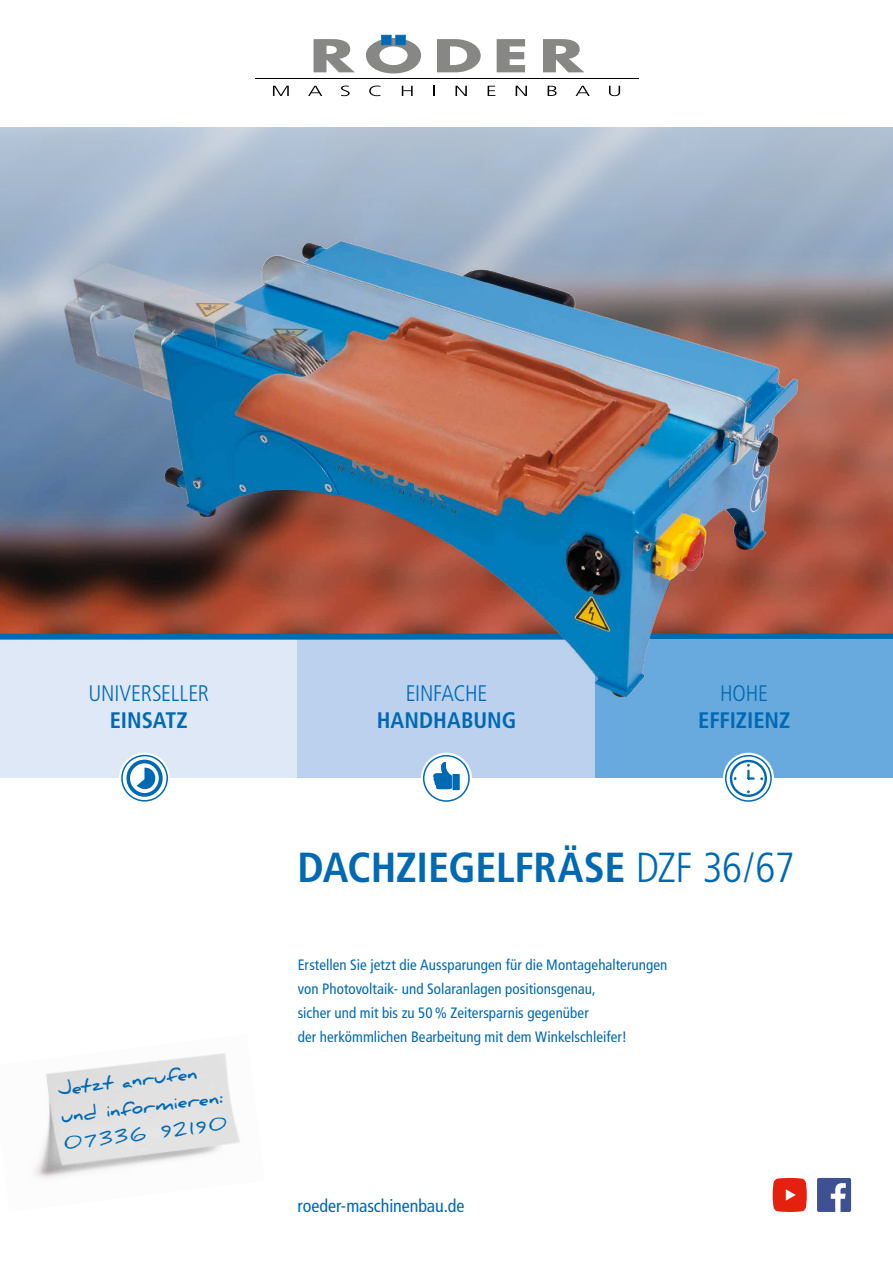
<style>
.page{position:relative;width:893px;height:1263px;background:#fff}
.page>*{position:absolute;margin:0;border:0;box-sizing:border-box;transform-origin:0 0}
.t1{font:700 condensed 42px "Frutiger";letter-spacing:-.005em;color:#0069b4}
.t2{font:700 condensed 22.5px "Frutiger";color:#0069b4}
.t3{font:300 condensed 22.5px "Frutiger";letter-spacing:-.005em;color:#0069b4}
.t4{font:700 18px/27.5px "Daniel";color:#0069b4}
.t5{font:condensed 18px "Frutiger";letter-spacing:-.005em;color:#0069b4}
.t6{font:condensed 15px/24px "Frutiger";letter-spacing:.005em;color:#0069b4}
.s1{font-weight:300}
</style>
<div class="page">
<img style="left:0;top:128px;width:893px;height:506px">
<svg style="left:273px;top:86px;width:16px;height:10px"></svg>
<svg style="left:308px;top:86px;width:14px;height:10px"></svg>
<svg style="left:341px;top:86px;width:9px;height:10px"></svg>
<svg style="left:369px;top:86px;width:11px;height:10px"></svg>
<svg style="left:402px;top:86px;width:11px;height:10px"></svg>
<svg style="left:433px;top:86px;width:2px;height:10px"></svg>
<svg style="left:455px;top:86px;width:12px;height:10px"></svg>
<svg style="left:488px;top:86px;width:7px;height:10px"></svg>
<svg style="left:516px;top:86px;width:11px;height:10px"></svg>
<svg style="left:548px;top:86px;width:9px;height:10px"></svg>
<svg style="left:576px;top:86px;width:14px;height:10px"></svg>
<svg style="left:609px;top:86px;width:11px;height:10px"></svg>
<svg style="left:314px;top:39px;width:41px;height:33px"></svg>
<svg style="left:366px;top:38px;width:55px;height:35px"></svg>
<svg style="left:437px;top:39px;width:44px;height:33px"></svg>
<svg style="left:497px;top:39px;width:28px;height:33px"></svg>
<svg style="left:543px;top:39px;width:41px;height:33px"></svg>
<hr style="left:254px;top:78px;width:384px;height:1px;background:#000">
<div style="left:396px;top:35px;width:9px;height:10px;background:#0069b4;border:1px solid #0069b4"></div>
<div style="left:381px;top:35px;width:10px;height:10px;background:#0069b4;border:1px solid #0069b4"></div>
<div style="left:0;top:637px;width:298px;height:141px;background:#dee8f7"></div>
<div style="left:298px;top:637px;width:297px;height:141px;background:#bcd1ee"></div>
<div style="left:0;top:634px;width:893px;height:6px;background:#0069b4"></div>
<div style="left:595px;top:640px;width:298px;height:138px;background:#69aade"></div>
<img style="left:42px;top:216px;width:800px;height:515px">
<svg style="left:421px;top:753px;width:51px;height:51px"></svg>
<svg style="left:433px;top:762px;width:26px;height:28px"></svg>
<div style="left:423px;top:755px;width:47px;height:47px;border:2px solid #0069b4;border-radius:50%"></div>
<svg style="left:723px;top:753px;width:51px;height:51px"></svg>
<div style="left:725px;top:755px;width:47px;height:47px;border:2px solid #0069b4;border-radius:50%"></div>
<svg style="left:730px;top:760px;width:37px;height:37px"></svg>
<svg style="left:119px;top:753px;width:51px;height:51px"></svg>
<div style="left:121px;top:755px;width:47px;height:46px;border:2px solid #0069b4;border-radius:50%"></div>
<svg style="left:126px;top:759px;width:37px;height:38px"></svg>
<div style="left:817px;top:1178px;width:34px;height:34px;background:#3d5193;border-radius:2px"></div>
<svg style="left:831px;top:1183px;width:15px;height:29px"></svg>
<svg style="left:773px;top:1178px;width:34px;height:34px"></svg>
<img style="left:35px;top:1053px;width:205px;height:125px">
<h2 class="t3" style="left:89px;top:680px;width:122px">UNIVERSELLER</h2>
<h2 class="t2" style="left:110px;top:707px;width:80px">EINSATZ</h2>
<p class="t4" style="left:56px;top:1076px;width:165px;rotate:-7deg">Jetzt anrufen und informieren:<br>07336 92190</p>
<h2 class="t3" style="left:406px;top:680px;width:83px">EINFACHE</h2>
<h2 class="t2" style="left:377px;top:707px;width:141px">HANDHABUNG</h2>
<h2 class="t3" style="left:720px;top:680px;width:50px">HOHE</h2>
<h2 class="t2" style="left:698px;top:707px;width:94px">EFFIZIENZ</h2>
<h1 class="t1" style="left:298px;top:842px;width:499px">DACHZIEGELFRÄSE <span class="s1">DZF 36/67</span></h1>
<p class="t6" style="left:298px;top:953px;width:371px">Erstellen Sie jetzt die Aussparungen für die Montagehalterungen von Photovoltaik- und Solaranlagen positionsgenau,<br>sicher und mit bis zu 50% Zeitersparnis gegenüber<br>der herkömmlichen Bearbeitung mit dem Winkelschleifer!</p>
<p class="t5" style="left:298px;top:1195px;width:168px">roeder-maschinenbau.de</p>
</div>
